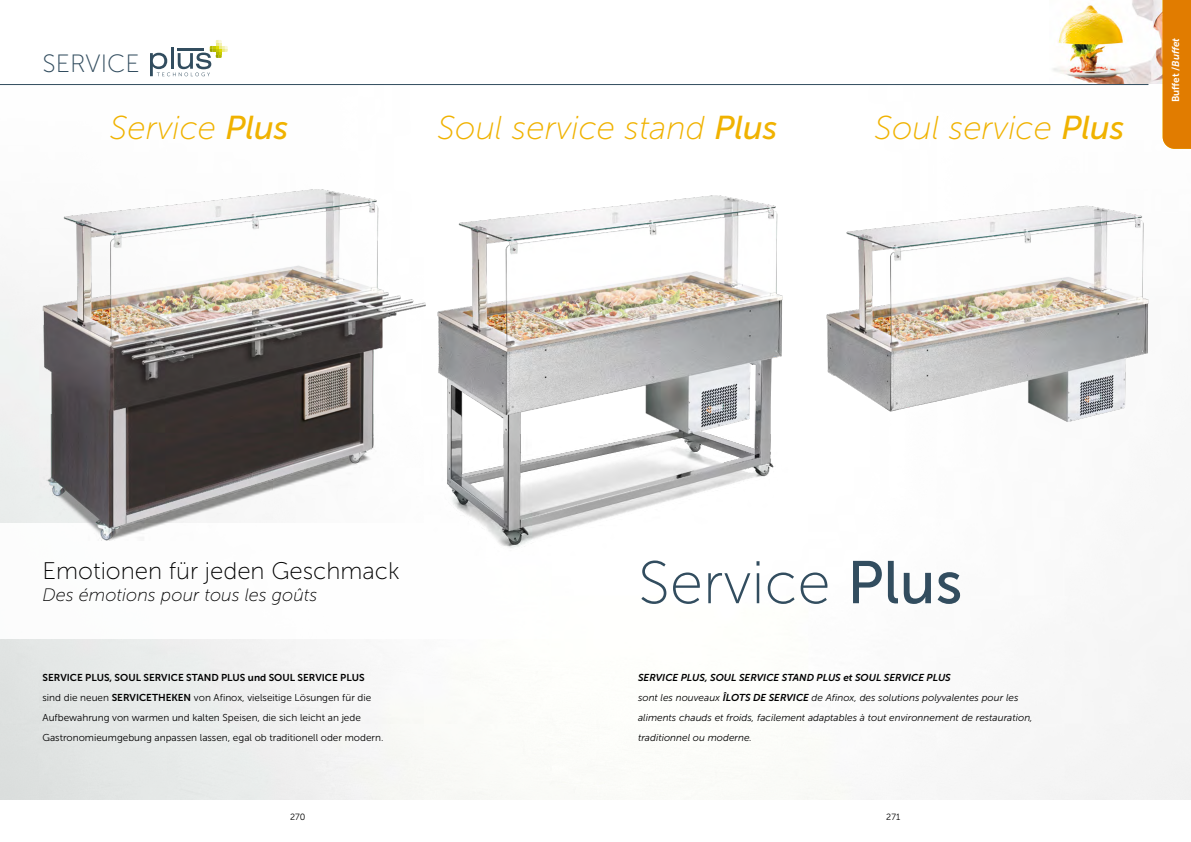
<style>
.page{position:relative;width:1191px;height:842px;background:#fff}
.page>*{position:absolute;margin:0;border:0;box-sizing:border-box;transform-origin:0 0}
.t1{font:60px "Museo Sans 100";color:#324d5f}
.t2{font:italic 33px "Museo Sans 100";color:#f0b200}
.t3{font:25px "Museo Sans 100";color:#324d5f}
.t4{font:24px "Museo Sans 100";color:#000}
.t5{font:italic 18px "Museo Sans 100";color:#000}
.t6{font:10px/20px "Museo Sans 300";color:#000}
.t7{font:italic 10px/20px "Museo Sans 300";color:#000}
.t8{font:10px "Museo Sans 700";color:#000}
.t9{font:italic 10px "Museo Sans 700";color:#000}
.t10{font:10px "Museo Sans 700";color:#fff}
.t11{font:9px "Museo Sans 300";color:#000}
.s1{font-family:"Museo Sans 500"}
.s2{font-style:italic}
.s3{font-family:"Museo Sans 700"}
</style>
<div class="page">
<img style="left:1053px;top:1px;width:109px;height:83px">
<img style="left:1132px;top:0;width:30px;height:1px">
<div style="left:18px;top:414px;width:21px;height:109px;background:#ecefee"></div>
<img style="left:39px;top:184px;width:387px;height:357px">
<img style="left:405px;top:434px;width:117px;height:114px">
<img style="left:432px;top:195px;width:351px;height:349px">
<img style="left:826px;top:205px;width:364px;height:279px">
<hr style="left:0;top:84px;width:1148px;height:1px;background:#324d5f">
<div style="left:1162px;top:0;width:29px;height:149px;background:#e17c00"></div>
<svg style="left:150px;top:40px;width:78px;height:36px"></svg>
<h3 class="t3" style="left:43px;top:50px;width:99px">SERVICE</h3>
<h2 class="t2" style="left:110px;top:110px;width:180px">Service <span class="s1">Plus</span></h2>
<h2 class="t2" style="left:437px;top:110px;width:341px">Soul service stand <span class="s1">Plus</span></h2>
<h2 class="t2" style="left:874px;top:111px;width:251px">Soul service <span class="s1">Plus</span></h2>
<p class="t10" style="left:1170px;top:102px;width:66px;rotate:-90deg">Buffet /<span class="s2">Buffet</span></p>
<h3 class="t4" style="left:43px;top:558px;width:359px">Emotionen für jeden Geschmack</h3>
<h3 class="t5" style="left:43px;top:585px;width:276px">Des émotions pour tous les goûts</h3>
<p class="t8" style="left:43px;top:671px;width:323px">SERVICE PLUS, SOUL SERVICE STAND PLUS und SOUL SERVICE PLUS</p>
<p class="t6" style="left:43px;top:687px;width:342px">sind die neuen <span class="s3">SERVICETHEKEN</span> von Afinox, vielseitige Lösungen für die<br>Aufbewahrung von warmen und kalten Speisen, die sich leicht an jede<br>Gastronomieumgebung anpassen lassen, egal ob traditionell oder modern.</p>
<h1 class="t1" style="left:638px;top:551px;width:326px">Service <span class="s1">Plus</span></h1>
<p class="t9" style="left:638px;top:671px;width:314px">SERVICE PLUS, SOUL SERVICE STAND PLUS et SOUL SERVICE PLUS</p>
<p class="t7" style="left:638px;top:687px;width:396px">sont les nouveaux <span class="s3">ÎLOTS DE SERVICE</span> de Afinox, des solutions polyvalentes pour les aliments chauds et froids, facilement adaptables à tout environnement de restauration, traditionnel ou moderne.</p>
<p class="t11" style="left:290px;top:812px;width:17px">270</p>
<p class="t11" style="left:886px;top:812px;width:15px">271</p>
</div>
